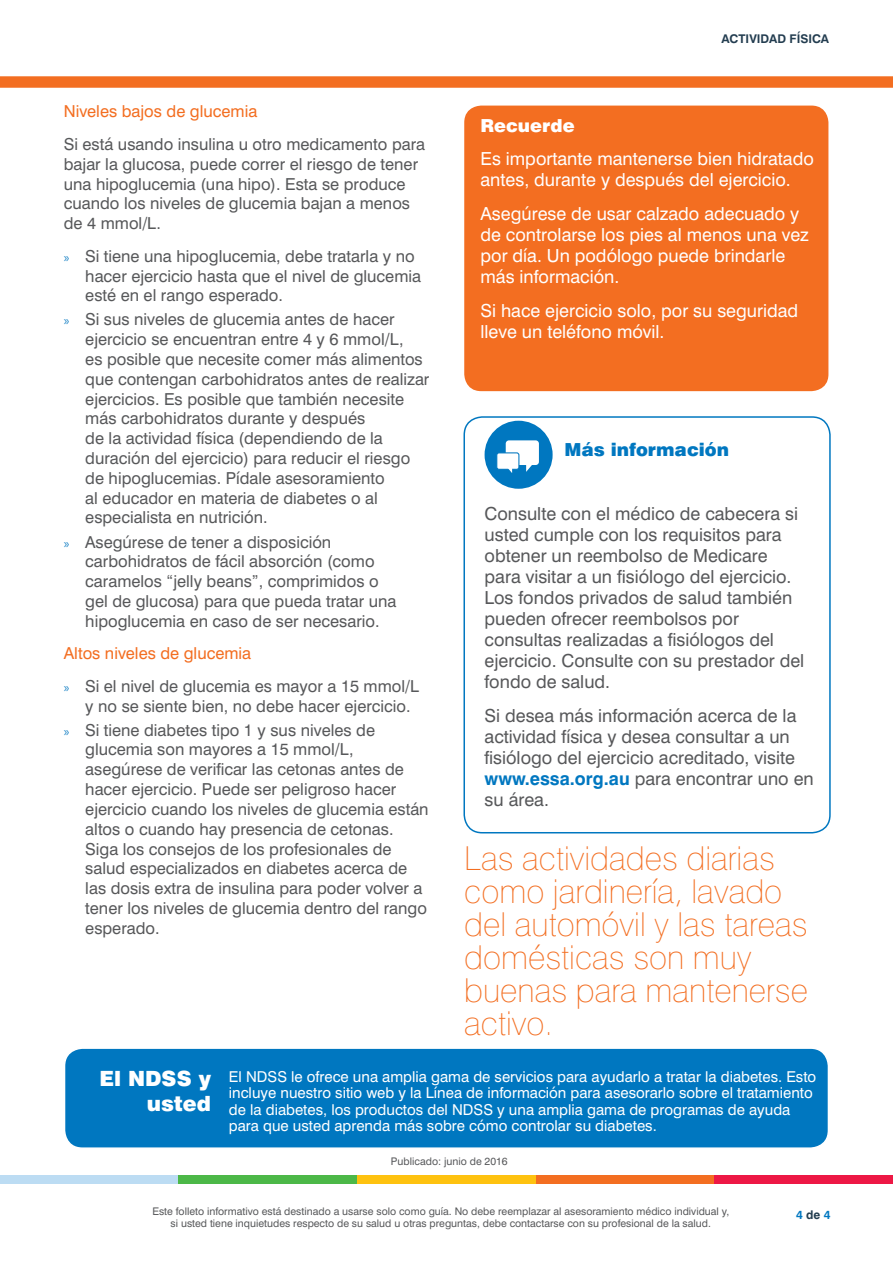
<style>
.page{position:relative;width:893px;height:1263px;background:#fff}
.page>*{position:absolute;margin:0;border:0;box-sizing:border-box;transform-origin:0 0}
.t1{font:100 33px/33px "Swiss 721 BT";color:#f36e21}
.t2{font:900 21px/25.2px "Swiss 721 BT";color:#fff;text-align:right}
.t3{font:18px/21px "Swiss 721 BT";color:#57585a}
.t4{font:18px/21px "Swiss 721 BT";color:#fff}
.t5{font:900 18px "Swiss 721 BT";color:#0077c0}
.t6{font:900 18px "Swiss 721 BT";color:#fff}
.t7{font:16.5px/19.8px "Swiss 721 BT";color:#57585a}
.t8{font:16.5px "Swiss 721 BT";color:#f36e21}
.t9{font:15px/16.5px "Swiss 721 BT";color:#fff}
.t10{font:700 12px "Swiss 721 BT";color:#233d50}
.t11{font:700 12px "Swiss 721 BT";color:#0077c0}
.t12{font:10.5px/12px "Swiss 721 BT";color:#57585a;text-align:center}
.s1{font-family:"Myriad Pro";font-size:13.5px;color:#2287c8}
.s2{color:#f36e21}
.s3{font-weight:700;color:#0077c0}
.s4{color:#233d50}
</style>
<div class="page">
<div style="left:357px;top:1176px;width:179px;height:8px;background:#fec210"></div>
<div style="left:0;top:1176px;width:179px;height:8px;background:#bcdcf3"></div>
<div style="left:179px;top:1176px;width:178px;height:8px;background:#4cb848"></div>
<div style="left:536px;top:1176px;width:178px;height:8px;background:#f36e21"></div>
<div style="left:714px;top:1176px;width:179px;height:8px;background:#ed1845"></div>
<div style="left:65px;top:1048px;width:763px;height:100px;background:#0077c0;border-radius:18px"></div>
<div style="left:64px;top:1047px;width:765px;height:102px;border:2px solid #fff;border-radius:18px"></div>
<div style="left:0;top:77px;width:893px;height:10px;background:#f36e21"></div>
<div style="left:463px;top:416px;width:368px;height:417px;border:2px solid #0077c0;border-radius:18px"></div>
<div style="left:485px;top:421px;width:68px;height:68px;background:#0077c0;border-radius:50%"></div>
<div style="left:506px;top:440px;width:33px;height:25px;background:#fff;border-radius:3px"></div>
<div style="left:497px;top:453px;width:22px;height:16px;background:#fff;border-radius:2px"></div>
<div style="left:496px;top:452px;width:23px;height:18px;border:1px solid #0077c0;border-radius:2px"></div>
<svg style="left:507px;top:468px;width:5px;height:5px"></svg>
<svg style="left:526px;top:465px;width:6px;height:7px"></svg>
<div style="left:464px;top:106px;width:364px;height:285px;background:#f36e21;border-radius:17px"></div>
<p class="t8" style="left:64px;top:102px;width:195px">Niveles bajos de glucemia</p>
<p class="t7" style="left:64px;top:134px;width:363px">Si está usando insulina u otro medicamento para bajar la glucosa, puede correr el riesgo de tener una hipoglucemia (una hipo). Esta se produce cuando los niveles de glucemia bajan a menos de 4 mmol/L.</p>
<p class="t7" style="left:85px;top:246px;width:337px;text-indent:-22px"><span class="s1">»</span> Si tiene una hipoglucemia, debe tratarla y no hacer ejercicio hasta que el nivel de glucemia esté en el rango esperado.</p>
<p class="t7" style="left:85px;top:309px;width:346px;text-indent:-22px"><span class="s1">»</span> Si sus niveles de glucemia antes de hacer ejercicio se encuentran entre 4 y 6 mmol/L,<br>es posible que necesite comer más alimentos que contengan carbohidratos antes de realizar ejercicios. Es posible que también necesite más carbohidratos durante y después<br>de la actividad física (dependiendo de la duración del ejercicio) para reducir el riesgo de hipoglucemias. Pídale asesoramiento<br>al educador en materia de diabetes o al especialista en nutrición.</p>
<p class="t7" style="left:85px;top:532px;width:313px;text-indent:-22px"><span class="s1">»</span> Asegúrese de tener a disposición carbohidratos de fácil absorción (como caramelos “jelly beans”, comprimidos o gel de glucosa) para que pueda tratar una hipoglucemia en caso de ser necesario.</p>
<p class="t7" style="left:64px;top:637px;width:357px;line-height:32.5px"><span class="s2">Altos niveles de glucemia<br></span><span class="s1">»</span> Si el nivel de glucemia es mayor a 15 mmol/L</p>
<p class="t7" style="left:64px;top:694px;width:348px;line-height:24px;text-indent:22px">y no se siente bien, no debe hacer ejercicio. <span class="s1">»</span> Si tiene diabetes tipo 1 y sus niveles de</p>
<p class="t7" style="left:85px;top:739px;width:345px">glucemia son mayores a 15 mmol/L, asegúrese de verificar las cetonas antes de hacer ejercicio. Puede ser peligroso hacer ejercicio cuando los niveles de glucemia están altos o cuando hay presencia de cetonas.<br>Siga los consejos de los profesionales de salud especializados en diabetes acerca de las dosis extra de insulina para poder volver a tener los niveles de glucemia dentro del rango esperado.</p>
<p class="t10" style="left:721px;top:31px;width:109px">ACTIVIDAD FÍSICA</p>
<p class="t6" style="left:480px;top:114px;width:96px">Recuerde</p>
<p class="t4" style="left:480px;top:148px;width:335px">Es importante mantenerse bien hidratado antes, durante y después del ejercicio.</p>
<p class="t4" style="left:480px;top:203px;width:330px">Asegúrese de usar calzado adecuado y de controlarse los pies al menos una vez por día. Un podólogo puede brindarle más información.</p>
<p class="t4" style="left:480px;top:300px;width:319px">Si hace ejercicio solo, por su seguridad lleve un teléfono móvil.</p>
<p class="t5" style="left:564px;top:438px;width:166px">Más información</p>
<p class="t3" style="left:485px;top:503px;width:321px">Consulte con el médico de cabecera si usted cumple con los requisitos para obtener un reembolso de Medicare para visitar a un fisiólogo del ejercicio.<br>Los fondos privados de salud también pueden ofrecer reembolsos por consultas realizadas a fisiólogos del ejercicio. Consulte con su prestador del fondo de salud.</p>
<p class="t3" style="left:485px;top:705px;width:331px">Si desea más información acerca de la actividad física y desea consultar a un fisiólogo del ejercicio acreditado, visite <span class="s3">www.essa.org.au</span> para encontrar uno en su área.</p>
<h1 class="t1" style="left:464px;top:841px;width:345px">Las actividades diarias como jardinería, lavado del automóvil y las tareas domésticas son muy buenas para mantenerse activo.</h1>
<p class="t2" style="left:99px;top:1066px;width:113px">El NDSS y usted</p>
<p class="t9" style="left:229px;top:1068px;width:589px">El NDSS le ofrece una amplia gama de servicios para ayudarlo a tratar la diabetes. Esto incluye nuestro sitio web y la Línea de información para asesorarlo sobre el tratamiento de la diabetes, los productos del NDSS y una amplia gama de programas de ayuda para que usted aprenda más sobre cómo controlar su diabetes.</p>
<p class="t12" style="left:391px;top:1155px;width:118px">Publicado: junio de 2016</p>
<p class="t12" style="left:152px;top:1205px;width:578px">Este folleto informativo está destinado a usarse solo como guía. No debe reemplazar al asesoramiento médico individual y, si usted tiene inquietudes respecto de su salud u otras preguntas, debe contactarse con su profesional de la salud.</p>
<p class="t11" style="left:796px;top:1207px;width:36px">4 <span class="s4">de</span> 4</p>
</div>
